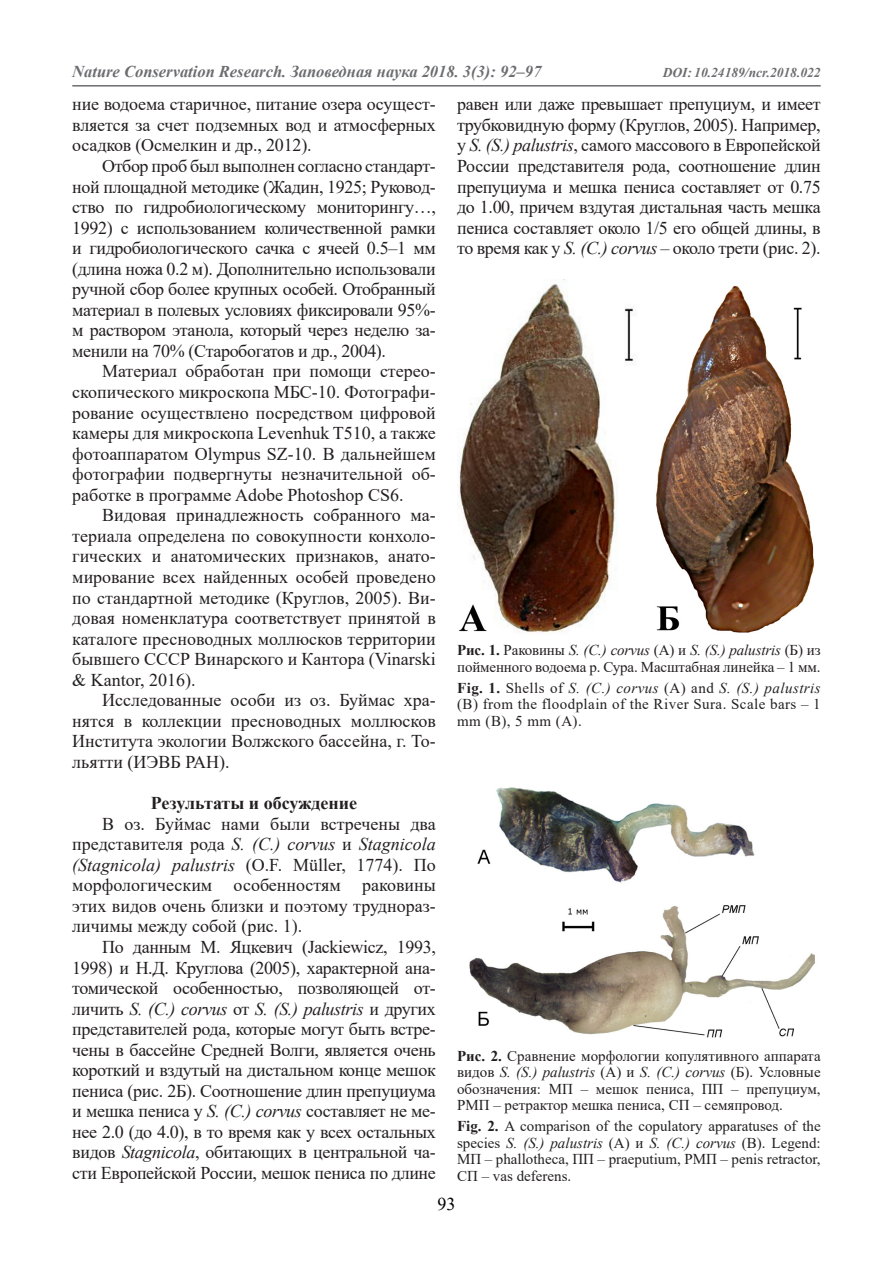
<style>
.page{position:relative;width:893px;height:1263px;background:#fff}
.page>*{position:absolute;margin:0;border:0;box-sizing:border-box;transform-origin:0 0}
.Office_2{font:18px/20.5px "Times New Roman";letter-spacing:-.01em;color:#231f20;text-align:justify}
.Office_2-2{font:700 18px "Times New Roman";color:#231f20}
.t1{font:18px "Times New Roman";color:#000}
.t2{font:italic 700 16.5px "Times New Roman";color:#6c6d70}
.Office_2-3{font:15px/16.5px "Times New Roman";color:#231f20;text-align:justify}
.t3{font:italic 700 13.5px "Times New Roman";color:#6c6d70}
.s1{font-style:italic}
.s2{font-weight:700}
</style>
<div class="page">
<hr style="left:72px;top:85px;width:749px;height:2px;background:#6c6d70">
<img style="left:458px;top:279px;width:179px;height:355px">
<img style="left:656px;top:285px;width:158px;height:348px">
<img style="left:469px;top:787px;width:346px;height:251px">
<p class="t2" style="left:72px;top:60px;width:471px">Nature Conservation Research. Заповедная наука 2018. 3(3): 92–97</p>
<p class="t3" style="left:663px;top:63px;width:159px">DOI: 10.24189/ncr.2018.022</p>
<p class="Office_2" style="left:72px;top:93px;width:365px">ние водоема старичное, питание озера осущест&shy;вляется за счет подземных вод и атмосферных осадков (Осмелкин и др., 2012).</p>
<p class="Office_2" style="left:72px;top:155px;width:365px;text-indent:30px">Отбор проб был выполнен согласно стандарт&shy;ной площадной методике (Жадин, 1925; Руковод&shy;ство по гидробиологическому мониторингу…, 1992) с использованием количественной рамки и гидробиологического сачка с ячеей 0.5–1 мм (длина ножа 0.2 м). Дополнительно использовали ручной сбор более крупных особей. Отобранный материал в полевых условиях фиксировали 95%- м раствором этанола, который через неделю за&shy;менили на 70% (Старобогатов и др., 2004).</p>
<p class="Office_2" style="left:72px;top:361px;width:365px;text-indent:30px">Материал обработан при помощи стерео&shy;скопического микроскопа МБС-10. Фотографи&shy;рование осуществлено посредством цифровой камеры для микроскопа Levenhuk T510, а также фотоаппаратом Olympus SZ-10. В дальнейшем фотографии подвергнуты незначительной об&shy;работке в программе Adobe Photoshop CS6.</p>
<p class="Office_2" style="left:72px;top:504px;width:365px;text-indent:30px">Видовая принадлежность собранного ма&shy;териала определена по совокупности конхоло&shy;гических и анатомических признаков, анато&shy;мирование всех найденных особей проведено по стандартной методике (Круглов, 2005). Ви&shy;довая номенклатура соответствует принятой в каталоге пресноводных моллюсков территории бывшего СССР Винарского и Кантора (Vinarski &amp; Kantor, 2016).</p>
<p class="Office_2" style="left:72px;top:689px;width:365px;text-indent:30px">Исследованные особи из оз. Буймас хра&shy;нятся в коллекции пресноводных моллюсков Института экологии Волжского бассейна, г. То&shy;льятти (ИЭВБ РАН).</p>
<p class="Office_2-2" style="left:151px;top:790px;width:208px">Результаты и обсуждение</p>
<p class="Office_2" style="left:72px;top:813px;width:365px;text-indent:30px">В оз. Буймас нами были встречены два представителя рода <span class="s1">S. (C.) corvus</span> и <span class="s1">Stagnicola (Stagnicola) palustris</span> (O.F. Müller, 1774). По морфологическим особенностям раковины этих видов очень близки и поэтому труднораз&shy;личимы между собой (рис. 1).</p>
<p class="Office_2" style="left:72px;top:936px;width:365px;text-indent:30px">По данным М. Яцкевич (Jackiewicz, 1993, 1998) и Н.Д. Круглова (2005), характерной ана&shy;томической особенностью, позволяющей от&shy;личить <span class="s1">S. (C.) corvus</span> от <span class="s1">S. (S.) palustris</span> и других представителей рода, которые могут быть встре&shy;чены в бассейне Средней Волги, является очень короткий и вздутый на дистальном конце мешок пениса (рис. 2Б). Соотношение длин препуциума и мешка пениса у <span class="s1">S. (C.) corvus</span> составляет не ме&shy;нее 2.0 (до 4.0), в то время как у всех остальных видов <span class="s1">Stagnicola</span>, обитающих в центральной ча&shy;сти Европейской России, мешок пениса по длине</p>
<p class="Office_2" style="left:457px;top:93px;width:365px">равен или даже превышает препуциум, и имеет трубковидную форму (Круглов, 2005). Например, у <span class="s1">S. (S.) palustris</span>, самого массового в Европейской России представителя рода, соотношение длин препуциума и мешка пениса составляет от 0.75 до 1.00, причем вздутая дистальная часть мешка пениса составляет около 1/5 его общей длины, в то время как у <span class="s1">S. (C.) corvus</span> – около трети (рис. 2).</p>
<p class="Office_2-3" style="left:457px;top:641px;width:365px"><span class="s2">Рис. 1.</span> Раковины <span class="s1">S. (C.) corvus</span> (А) и <span class="s1">S. (S.) palustris</span> (Б) из пойменного водоема р. Сура. Масштабная линейка – 1 мм.</p>
<p class="Office_2-3" style="left:457px;top:679px;width:365px"><span class="s2">Fig. 1.</span> Shells of <span class="s1">S. (C.) corvus</span> (A) and <span class="s1">S. (S.) palustris </span>(B) from the floodplain of the River Sura. Scale bars – 1 mm (B), 5 mm (A).</p>
<p class="Office_2-3" style="left:457px;top:1047px;width:365px"><span class="s2">Рис. 2.</span> Сравнение морфологии копулятивного аппарата видов <span class="s1">S. (S.) palustris</span> (A) и <span class="s1">S. (C.) corvus</span> (Б). Условные обозначения: МП – мешок пениса, ПП – препуциум, РМП – ретрактор мешка пениса, СП – семяпровод.</p>
<p class="Office_2-3" style="left:457px;top:1117px;width:365px"><span class="s2">Fig. 2.</span> A comparison of the copulatory apparatuses of the species <span class="s1">S. (S.) palustris</span> (A) и <span class="s1">S. (C.) corvus</span> (B). Legend:<br>МП – phallotheca, ПП – praeputium, РМП – penis retractor, СП – vas deferens.</p>
<p class="t1" style="left:437px;top:1191px;width:19px">93</p>
</div>
